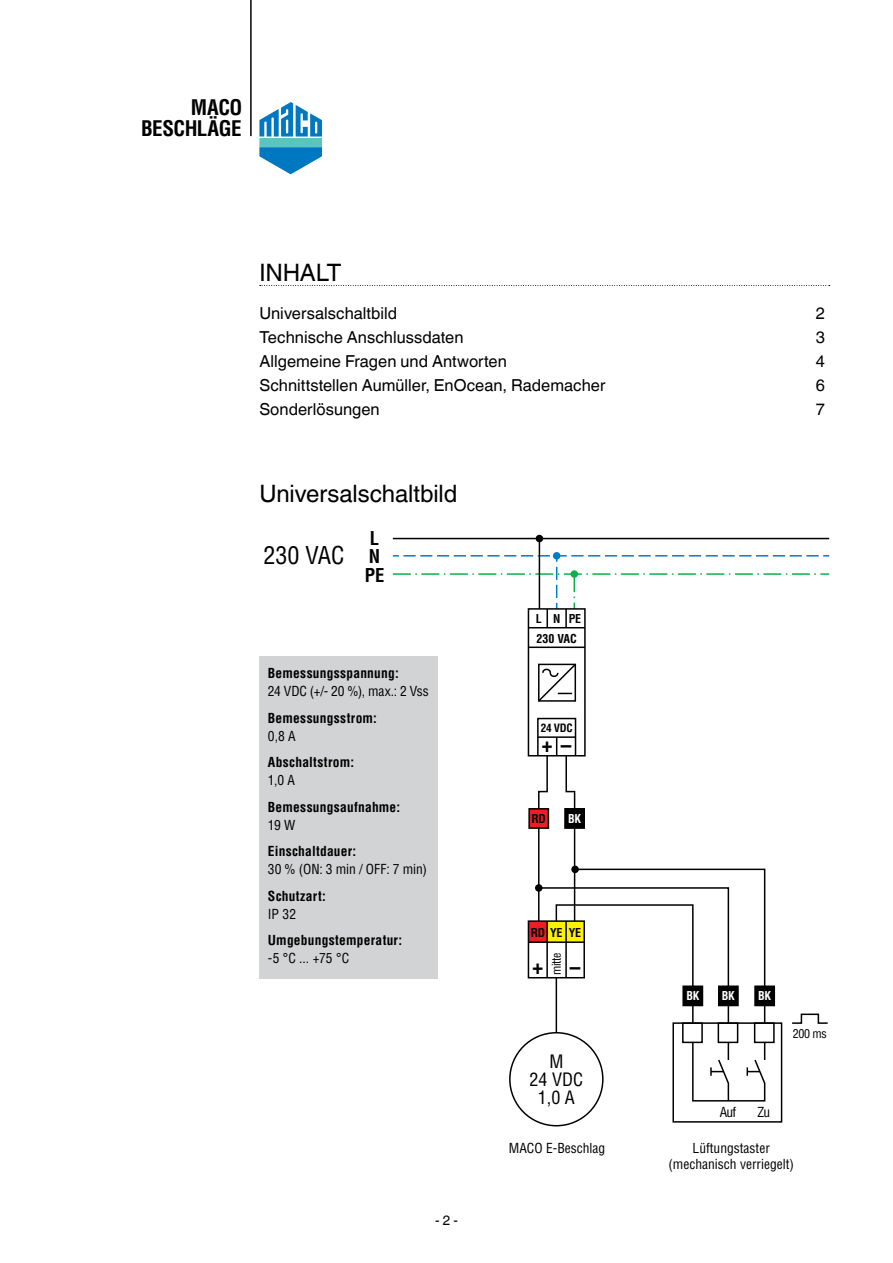
<style>
.page{position:relative;width:893px;height:1263px;background:#fff}
.page>*{position:absolute;margin:0;border:0;box-sizing:border-box;transform-origin:0 0}
.t1{font:24px "Helvetica Linotype";letter-spacing:-.005em;color:#000}
.t2{font:condensed 24px "MACO Helvetica";color:#000}
.t3{font:700 condensed 21.3px "MACO Helvetica";color:#000}
.t4{font:700 condensed 21px/20.7px "MACO Helvetica";letter-spacing:-.025em;color:#000;text-align:right}
.t5{font:700 condensed 18.6px/18.6px "MACO Helvetica";color:#000}
.t6{font:condensed 18px/18px "MACO Helvetica";color:#000;text-align:center}
.t7{font:16.5px "Helvetica Linotype";color:#000}
.t8{font:condensed 13.5px/15.9px "MACO Helvetica";color:#000;text-align:center}
.t9{font:700 condensed 13.5px "MACO Helvetica";letter-spacing:.015em;color:#000}
.t10{font:13.5px "Helvetica Linotype";color:#000}
.t11{font:700 condensed 12px/19.4px "MACO Helvetica";letter-spacing:-.025em;color:#000}
.t12{font:condensed 12px "MACO Helvetica";letter-spacing:-.025em;color:#000}
.t13{font:700 condensed 12px "MACO Helvetica";letter-spacing:-.025em;color:#fff}
.t14{font:700 condensed 11.25px "MACO Helvetica";color:#000}
</style>
<div class="page">
<hr style="left:250px;top:0;width:1px;height:136px;background:#000">
<div style="left:259px;top:138px;width:63px;height:9px;background:#5bc4bf"></div>
<svg style="left:259px;top:147px;width:63px;height:27px"></svg>
<svg style="left:259px;top:102px;width:63px;height:35px"></svg>
<div style="left:259px;top:656px;width:179px;height:322px;background:#d1d3d4"></div>
<div style="left:529px;top:809px;width:19px;height:19px;background:#ed1d24"></div>
<div style="left:528px;top:921px;width:19px;height:21px;background:#ed1d24"></div>
<hr style="left:393px;top:538px;width:436px;height:1px;background:#000">
<hr style="left:539px;top:538px;width:1px;height:71px;background:#000">
<div style="left:536px;top:535px;width:7px;height:7px;background:#000;border-radius:50%"></div>
<svg style="left:571px;top:865px;width:8px;height:8px"></svg>
<div style="left:553px;top:552px;width:7px;height:8px;background:#007dc5;border-radius:50%"></div>
<div style="left:528px;top:608px;width:58px;height:148px;border:2px solid #000"></div>
<svg style="left:556px;top:738px;width:1px;height:15px"></svg>
<svg style="left:393px;top:555px;width:436px;height:73px"></svg>
<hr style="left:528px;top:627px;width:57px;height:1px;background:#000">
<div style="left:537px;top:718px;width:39px;height:38px;border:2px solid #000"></div>
<hr style="left:528px;top:646px;width:57px;height:2px;background:#000">
<hr style="left:538px;top:736px;width:37px;height:2px;background:#000">
<svg style="left:538px;top:663px;width:39px;height:39px"></svg>
<hr style="left:538px;top:828px;width:1px;height:93px;background:#000">
<svg style="left:537px;top:754px;width:12px;height:54px"></svg>
<div style="left:528px;top:808px;width:21px;height:21px;border:2px solid #000"></div>
<div style="left:565px;top:809px;width:19px;height:19px;background:#000"></div>
<div style="left:683px;top:986px;width:19px;height:19px;background:#000"></div>
<div style="left:719px;top:986px;width:19px;height:19px;background:#000"></div>
<div style="left:755px;top:986px;width:19px;height:19px;background:#000"></div>
<hr style="left:574px;top:828px;width:1px;height:93px;background:#000">
<svg style="left:565px;top:754px;width:11px;height:54px"></svg>
<div style="left:564px;top:808px;width:21px;height:21px;border:2px solid #000"></div>
<div style="left:682px;top:985px;width:21px;height:21px;border:2px solid #000"></div>
<div style="left:718px;top:985px;width:21px;height:21px;border:2px solid #000"></div>
<div style="left:754px;top:985px;width:21px;height:21px;border:2px solid #000"></div>
<div style="left:682px;top:1022px;width:21px;height:21px;border:2px solid #000"></div>
<div style="left:718px;top:1022px;width:20px;height:21px;border:2px solid #000"></div>
<div style="left:754px;top:1022px;width:21px;height:21px;border:2px solid #000"></div>
<div style="left:528px;top:920px;width:57px;height:58px;border:2px solid #000"></div>
<hr style="left:528px;top:941px;width:56px;height:2px;background:#000">
<div style="left:509px;top:1032px;width:95px;height:94px;border:2px solid #000;border-radius:50%"></div>
<hr style="left:556px;top:978px;width:1px;height:55px;background:#000">
<svg style="left:537px;top:868px;width:229px;height:120px"></svg>
<svg style="left:764px;top:1005px;width:1px;height:17px"></svg>
<svg style="left:728px;top:1005px;width:1px;height:17px"></svg>
<svg style="left:692px;top:1005px;width:2px;height:17px"></svg>
<svg style="left:792px;top:1013px;width:36px;height:11px"></svg>
<svg style="left:691px;top:1041px;width:75px;height:61px"></svg>
<div style="left:672px;top:1022px;width:110px;height:100px;border:2px solid #000"></div>
<svg style="left:260px;top:285px;width:570px;height:1px"></svg>
<p class="t4" style="left:141px;top:97px;width:103px">MACO<br>Beschläge</p>
<h1 class="t1" style="left:259px;top:259px;width:83px">INHALT</h1>
<p class="t7" style="left:259px;top:303px;width:139px">Universalschaltbild</p>
<p class="t7" style="left:816px;top:303px;width:11px">2</p>
<p class="t7" style="left:259px;top:327px;width:206px">Technische Anschlussdaten</p>
<p class="t7" style="left:816px;top:327px;width:11px">3</p>
<p class="t7" style="left:259px;top:351px;width:249px">Allgemeine Fragen und Antworten</p>
<p class="t7" style="left:816px;top:351px;width:11px">4</p>
<p class="t7" style="left:259px;top:375px;width:347px">Schnittstellen Aumüller, EnOcean, Rademacher</p>
<p class="t7" style="left:816px;top:375px;width:11px">6</p>
<p class="t7" style="left:259px;top:399px;width:122px">Sonderlösungen</p>
<p class="t7" style="left:816px;top:399px;width:11px">7</p>
<h1 class="t1" style="left:259px;top:480px;width:200px">Universalschaltbild</h1>
<h1 class="t2" style="left:263px;top:540px;width:83px">230 VAC</h1>
<p class="t5" style="left:370px;top:528px;width:11px">L</p>
<p class="t5" style="left:365px;top:547px;width:21px">N<br>PE</p>
<p class="t9" style="left:268px;top:664px;width:132px">Bemessungsspannung:</p>
<p class="t8" style="left:268px;top:683px;width:163px">24 VDC (+/- 20 %), max.: 2 Vss</p>
<p class="t9" style="left:268px;top:709px;width:111px">Bemessungsstrom:</p>
<p class="t8" style="left:268px;top:728px;width:29px">0,8 A</p>
<p class="t9" style="left:268px;top:753px;width:88px">Abschaltstrom:</p>
<p class="t8" style="left:268px;top:772px;width:29px">1,0 A</p>
<p class="t9" style="left:268px;top:798px;width:134px">Bemessungsaufnahme:</p>
<p class="t8" style="left:268px;top:817px;width:29px">19 W</p>
<p class="t9" style="left:268px;top:842px;width:90px">Einschaltdauer:</p>
<p class="t8" style="left:268px;top:861px;width:161px">30 % (ON: 3 min / OFF: 7 min)</p>
<p class="t9" style="left:268px;top:887px;width:59px">Schutzart:</p>
<p class="t8" style="left:268px;top:906px;width:30px">IP 32</p>
<p class="t9" style="left:268px;top:931px;width:136px">Umgebungstemperatur:</p>
<p class="t8" style="left:268px;top:950px;width:83px">-5 °C ... +75 °C</p>
<p class="t10" style="left:435px;top:1212px;width:24px">- 2 -</p>
<p class="t11" style="left:536px;top:609px;width:43px">L N<br>230 VAC</p>
<p class="t11" style="left:569px;top:609px;width:14px">PE</p>
<p class="t14" style="left:541px;top:721px;width:34px">24 VDC</p>
<p class="t3" style="left:542px;top:730px;width:31px">+ –</p>
<p class="t11" style="left:532px;top:808px;width:16px">RD</p>
<p class="t13" style="left:568px;top:810px;width:14px">BK</p>
<p class="t11" style="left:531px;top:922px;width:52px">RD YE YE</p>
<p class="t3" style="left:532px;top:952px;width:12px">+</p>
<p class="t12" style="left:549px;top:975px;width:24px;rotate:-90deg">mitte</p>
<p class="t3" style="left:570px;top:953px;width:12px">–</p>
<p class="t6" style="left:530px;top:1052px;width:55px">M<br>24 VDC<br>1,0 A</p>
<p class="t8" style="left:509px;top:1140px;width:98px">MACO E-Beschlag</p>
<p class="t13" style="left:686px;top:988px;width:14px">BK</p>
<p class="t13" style="left:722px;top:988px;width:14px">BK</p>
<p class="t13" style="left:758px;top:988px;width:14px">BK</p>
<p class="t12" style="left:793px;top:1026px;width:36px">200 ms</p>
<p class="t8" style="left:720px;top:1104px;width:18px">Auf</p>
<p class="t8" style="left:757px;top:1104px;width:14px">Zu</p>
<p class="t8" style="left:668px;top:1140px;width:127px">Lüftungstaster (mechanisch verriegelt)</p>
</div>
